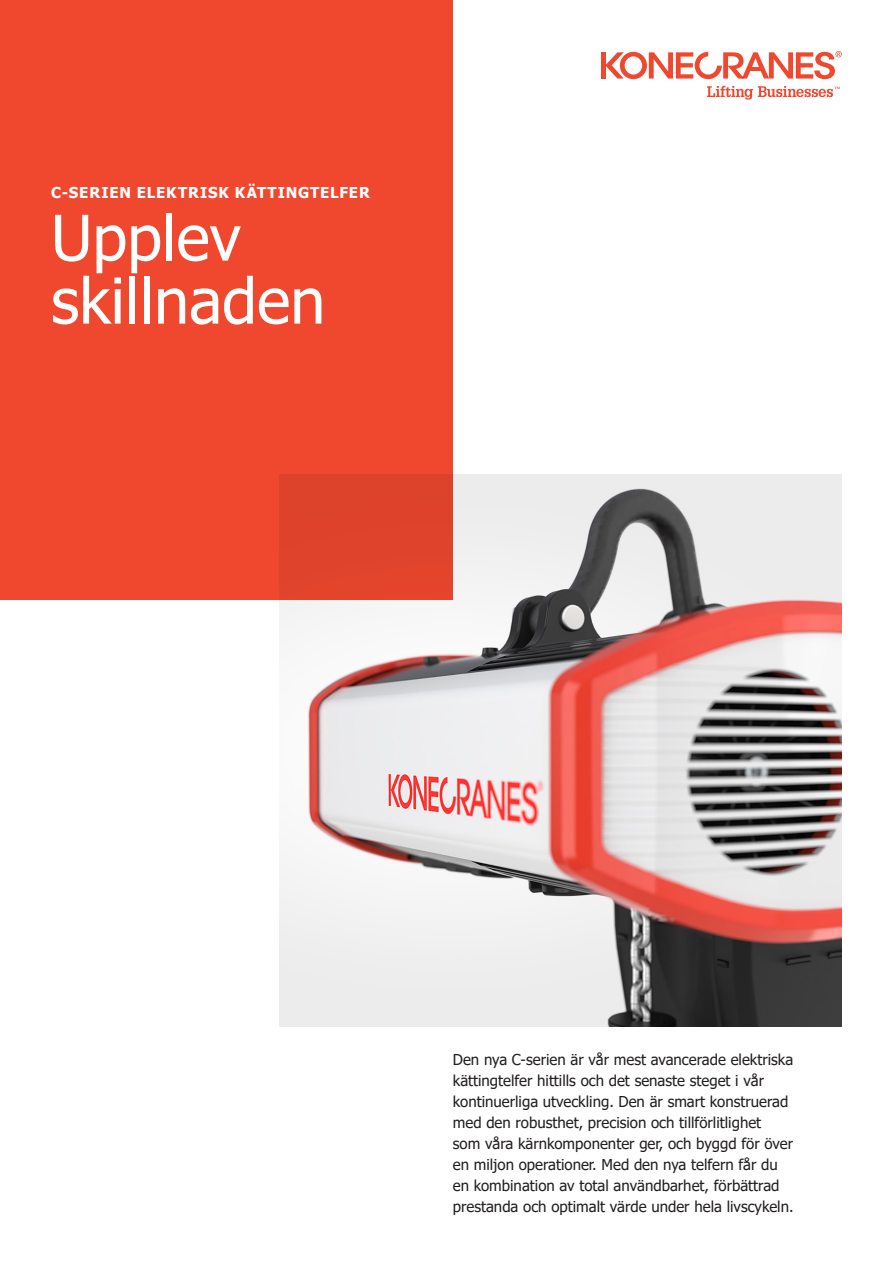
<style>
.page{position:relative;width:893px;height:1263px;background:#fff}
.page>*{position:absolute;margin:0;border:0;box-sizing:border-box;transform-origin:0 0}
.t1{font:63px/63px "Tahoma";color:#fff}
.bodytext_style_1{font:15px/21px "Tahoma";color:#231f20}
.t2{font:700 15px "Tahoma";letter-spacing:.055em;color:#fff}
</style>
<div class="page">
<img style="left:279px;top:474px;width:563px;height:552px">
<div style="left:0;top:0;width:453px;height:600px;background:#ef482f"></div>
<div style="left:601px;top:52px;width:5px;height:27px;background:#ef482f"></div>
<svg style="left:605px;top:51px;width:237px;height:28px"></svg>
<svg style="left:707px;top:86px;width:132px;height:14px"></svg>
<p class="t2" style="left:51px;top:182px;width:320px">C-SERIEN ELEKTRISK KÄTTINGTELFER</p>
<h1 class="t1" style="left:51px;top:210px;width:276px">Upplev skillnaden</h1>
<p class="bodytext_style_1" style="left:453px;top:1050px;width:342px">Den nya C-serien är vår mest avancerade elektriska kättingtelfer hittills och det senaste steget i vår kontinuerliga utveckling. Den är smart konstruerad med den robusthet, precision och tillförlitlighet<br>som våra kärnkomponenter ger, och byggd för över en miljon operationer. Med den nya telfern får du en kombination av total användbarhet, förbättrad prestanda och optimalt värde under hela livscykeln.</p>
</div>
